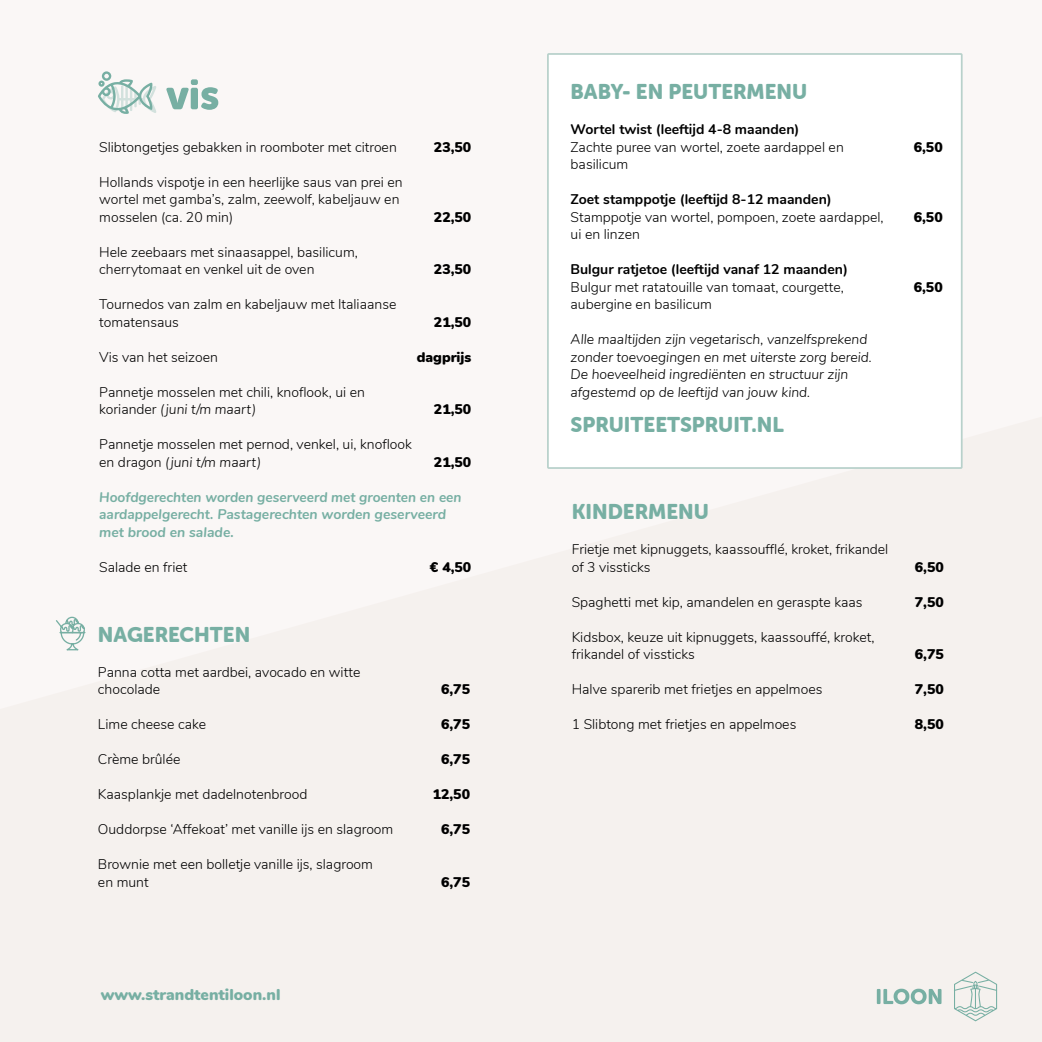
<style>
.page{position:relative;width:1042px;height:1042px;background:#f5f1ee}
.page>*{position:absolute;margin:0;border:0;box-sizing:border-box;transform-origin:0 0}
.t1{font:21px "Museo Sans Rounded 900";color:#77afa3}
.t2{font:900 15.75px "Nunito";color:#77afa3}
.t3{font:300 14px/17.5px "Nunito";color:#000}
.t4{font:italic 300 14px/17.5px "Nunito";color:#000}
.t5{font:italic 700 14px/17.5px "Nunito";color:#77afa3}
.t6{font:700 14px "Nunito";color:#000}
.t7{font:900 14px "Nunito";color:#000}
.s1{font-style:italic}
</style>
<div class="page">
<svg style="left:954px;top:971px;width:43px;height:50px"></svg>
<hr style="left:877px;top:989px;width:3px;height:15px;background:#77afa3">
<svg style="left:883px;top:988px;width:58px;height:16px"></svg>
<svg style="left:98px;top:71px;width:58px;height:43px"></svg>
<div style="left:548px;top:54px;width:413px;height:414px;background:#fff"></div>
<div style="left:547px;top:53px;width:415px;height:416px;border:2px solid #b8d1cb"></div>
<svg style="left:166px;top:79px;width:52px;height:31px"></svg>
<svg style="left:56px;top:616px;width:30px;height:35px"></svg>
<p class="t3" style="left:99px;top:137px;width:299px">Slibtongetjes gebakken in roomboter met citroen</p>
<p class="t3" style="left:99px;top:172px;width:305px">Hollands vispotje in een heerlijke saus van prei en wortel met gamba’s, zalm, zeewolf, kabeljauw en mosselen (ca. 20 min)</p>
<p class="t3" style="left:99px;top:242px;width:260px">Hele zeebaars met sinaasappel, basilicum, cherrytomaat en venkel uit de oven</p>
<p class="t3" style="left:99px;top:295px;width:299px">Tournedos van zalm en kabeljauw met Italiaanse tomatensaus</p>
<p class="t3" style="left:99px;top:347px;width:120px">Vis van het seizoen</p>
<p class="t3" style="left:99px;top:382px;width:267px">Pannetje mosselen met chili, knoflook, ui en koriander <span class="s1">(juni t/m maart)</span></p>
<p class="t3" style="left:99px;top:435px;width:314px">Pannetje mosselen met pernod, venkel, ui, knoflook en dragon <span class="s1">(juni t/m maart)</span></p>
<p class="t5" style="left:99px;top:487px;width:364px">Hoofdgerechten worden geserveerd met groenten en een aardappelgerecht. Pastagerechten worden geserveerd met brood en salade.</p>
<p class="t3" style="left:99px;top:557px;width:90px">Salade en friet</p>
<p class="t7" style="left:430px;top:556px;width:43px">€ 4,50</p>
<p class="t7" style="left:434px;top:136px;width:39px">23,50</p>
<p class="t7" style="left:434px;top:206px;width:39px">22,50</p>
<p class="t7" style="left:434px;top:259px;width:39px">23,50</p>
<p class="t7" style="left:434px;top:311px;width:39px">21,50</p>
<p class="t7" style="left:417px;top:346px;width:56px">dagprijs</p>
<p class="t7" style="left:434px;top:399px;width:39px">21,50</p>
<p class="t7" style="left:434px;top:451px;width:39px">21,50</p>
<h1 class="t1" style="left:98px;top:622px;width:126px">NAGERECHTEN</h1>
<p class="t3" style="left:98px;top:662px;width:264px">Panna cotta met aardbei, avocado en witte chocolade</p>
<p class="t3" style="left:98px;top:715px;width:110px">Lime cheese cake</p>
<p class="t3" style="left:98px;top:750px;width:84px">Crème brûlée</p>
<p class="t3" style="left:98px;top:785px;width:211px">Kaasplankje met dadelnotenbrood</p>
<p class="t3" style="left:98px;top:820px;width:297px">Ouddorpse ‘Affekoat’ met vanille ijs en slagroom</p>
<p class="t3" style="left:98px;top:855px;width:277px">Brownie met een bolletje vanille ijs, slagroom en munt</p>
<p class="t2" style="left:101px;top:983px;width:181px">www.strandtentiloon.nl</p>
<p class="t7" style="left:441px;top:679px;width:31px">6,75</p>
<p class="t7" style="left:441px;top:714px;width:31px">6,75</p>
<p class="t7" style="left:441px;top:749px;width:31px">6,75</p>
<p class="t7" style="left:433px;top:784px;width:39px">12,50</p>
<p class="t7" style="left:441px;top:819px;width:31px">6,75</p>
<p class="t7" style="left:441px;top:871px;width:31px">6,75</p>
<h1 class="t1" style="left:570px;top:80px;width:113px">BABY- EN PEUTERMENU</h1>
<p class="t6" style="left:570px;top:119px;width:230px">Wortel twist (leeftijd 4-8 maanden)</p>
<p class="t3" style="left:570px;top:137px;width:275px">Zachte puree van wortel, zoete aardappel en basilicum</p>
<p class="t6" style="left:570px;top:189px;width:263px">Zoet stamppotje (leeftijd 8-12 maanden)</p>
<p class="t3" style="left:570px;top:207px;width:314px">Stamppotje van wortel, pompoen, zoete aardappel, ui en linzen</p>
<p class="t6" style="left:570px;top:259px;width:279px">Bulgur ratjetoe (leeftijd vanaf 12 maanden)</p>
<p class="t3" style="left:570px;top:277px;width:275px">Bulgur met ratatouille van tomaat, courgette, aubergine en basilicum</p>
<p class="t4" style="left:570px;top:330px;width:303px">Alle maaltijden zijn vegetarisch, vanzelfsprekend zonder toevoegingen en met uiterste zorg bereid.<br>De hoeveelheid ingrediënten en structuur zijn afgestemd op de leeftijd van jouw kind.</p>
<h1 class="t1" style="left:570px;top:412px;width:86px">SPRUITEETS</h1>
<h1 class="t1" style="left:692px;top:412px;width:26px">PRUIT</h1>
<h1 class="t1" style="left:751px;top:412px;width:34px">.NL</h1>
<p class="t7" style="left:914px;top:136px;width:31px">6,50</p>
<p class="t7" style="left:914px;top:206px;width:31px">6,50</p>
<p class="t7" style="left:914px;top:276px;width:31px">6,50</p>
<h1 class="t1" style="left:572px;top:500px;width:139px">KINDERMENU</h1>
<p class="t3" style="left:572px;top:540px;width:318px">Frietje met kipnuggets, kaassoufflé, kroket, frikandel of 3 vissticks</p>
<p class="t3" style="left:572px;top:592px;width:292px">Spaghetti met kip, amandelen en geraspte kaas</p>
<p class="t3" style="left:572px;top:627px;width:304px">Kidsbox, keuze uit kipnuggets, kaassouffé, kroket, frikandel of vissticks</p>
<p class="t3" style="left:572px;top:680px;width:252px">Halve sparerib met frietjes en appelmoes</p>
<p class="t3" style="left:572px;top:715px;width:226px">1 Slibtong met frietjes en appelmoes</p>
<p class="t7" style="left:915px;top:556px;width:31px">6,50</p>
<p class="t7" style="left:915px;top:591px;width:31px">7,50</p>
<p class="t7" style="left:915px;top:644px;width:31px">6,75</p>
<p class="t7" style="left:915px;top:679px;width:31px">7,50</p>
<p class="t7" style="left:915px;top:714px;width:31px">8,50</p>
</div>
